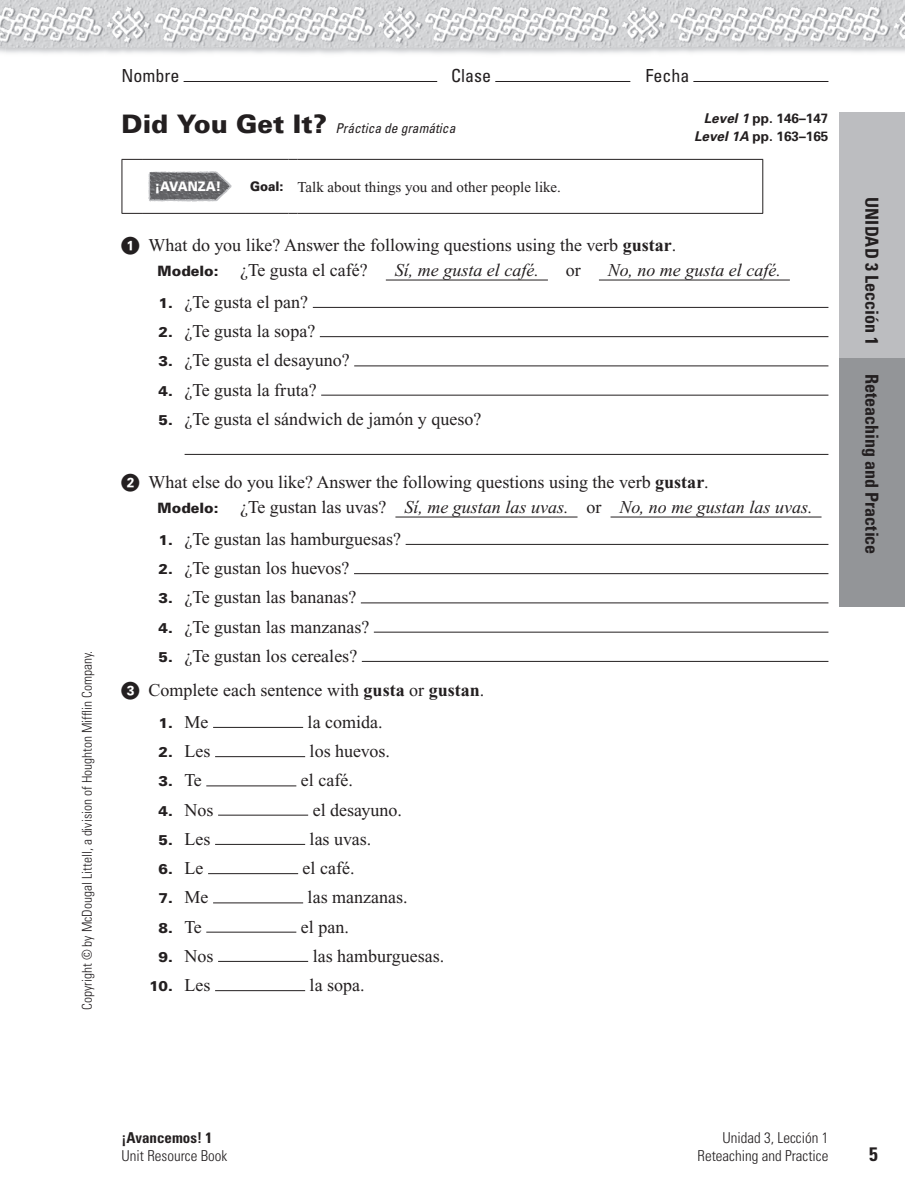
<style>
.page{position:relative;width:905px;height:1188px;background:#fff}
.page>*{position:absolute;margin:0;border:0;box-sizing:border-box;transform-origin:0 0}
.t1{font:700 condensed 19.5px "Univers";color:#231f20}
.t2{font:18px/24.8px "Times";color:#231f20}
.t3{font:italic 18px "Times";color:#231f20}
.t4{font:700 condensed 18px "Univers";color:#231f20}
.t5{font:condensed 18px "Univers";color:#231f20}
.t6{font:300 condensed 15px/18px "Univers";color:#231f20;text-align:right}
.t7{font:15px "Times";color:#231f20}
.t8{font:700 condensed 15px "Univers";color:#231f20}
.t9{font:900 14.25px "Univers";color:#231f20}
.t10{font:300 condensed 13.5px "Univers";color:#231f20}
.t11{font:700 13.5px/18px "Univers";color:#231f20;text-align:right}
.t12{font:italic condensed 13.5px "Univers";color:#231f20}
.t13{font:900 13.2px "Univers";color:#fff;scale:.91 1}
.s1{font-weight:900;font-style:normal;font-stretch:normal;font-size:25.5px}
.s2{font-family:"Univers";font-weight:900;font-size:13.2px}
.s3{font-style:italic}
.s4{font-family:"Pcnumber";font-size:22.5px}
.s5{font-weight:700}
.s6{font-family:"Univers";font-weight:900;font-size:14.25px}
.s7{font-family:"Times";font-weight:400;font-size:18px}
</style>
<div class="page">
<img style="left:0;top:49px;width:6px;height:6px">
<img style="left:0;top:0;width:904px;height:49px">
<hr style="left:183px;top:81px;width:254px;height:1px;background:#231f20">
<hr style="left:495px;top:81px;width:135px;height:1px;background:#231f20">
<hr style="left:693px;top:81px;width:135px;height:1px;background:#231f20">
<hr style="left:386px;top:280px;width:162px;height:1px;background:#231f20">
<hr style="left:599px;top:280px;width:190px;height:1px;background:#231f20">
<hr style="left:184px;top:454px;width:644px;height:1px;background:#231f20">
<hr style="left:395px;top:517px;width:182px;height:1px;background:#231f20">
<hr style="left:610px;top:517px;width:211px;height:1px;background:#231f20">
<hr style="left:313px;top:307px;width:515px;height:1px;background:#231f20">
<hr style="left:320px;top:336px;width:508px;height:1px;background:#231f20">
<hr style="left:354px;top:366px;width:474px;height:1px;background:#231f20">
<hr style="left:321px;top:395px;width:507px;height:1px;background:#231f20">
<hr style="left:405px;top:544px;width:423px;height:1px;background:#231f20">
<hr style="left:354px;top:573px;width:474px;height:1px;background:#231f20">
<hr style="left:361px;top:603px;width:467px;height:1px;background:#231f20">
<hr style="left:374px;top:632px;width:454px;height:1px;background:#231f20">
<hr style="left:362px;top:661px;width:466px;height:1px;background:#231f20">
<hr style="left:213px;top:727px;width:90px;height:1px;background:#231f20">
<hr style="left:215px;top:756px;width:90px;height:1px;background:#231f20">
<hr style="left:206px;top:786px;width:90px;height:1px;background:#231f20">
<hr style="left:218px;top:815px;width:90px;height:1px;background:#231f20">
<hr style="left:215px;top:844px;width:90px;height:1px;background:#231f20">
<hr style="left:208px;top:873px;width:90px;height:1px;background:#231f20">
<hr style="left:213px;top:903px;width:90px;height:1px;background:#231f20">
<hr style="left:206px;top:932px;width:90px;height:1px;background:#231f20">
<hr style="left:218px;top:961px;width:90px;height:1px;background:#231f20">
<hr style="left:215px;top:990px;width:90px;height:1px;background:#231f20">
<svg style="left:122px;top:159px;width:21px;height:1px"></svg>
<hr style="left:122px;top:160px;width:1px;height:53px;background:#231f20">
<hr style="left:143px;top:159px;width:93px;height:1px;background:#231f20">
<hr style="left:245px;top:159px;width:43px;height:1px;background:#231f20">
<hr style="left:297px;top:159px;width:466px;height:1px;background:#231f20">
<hr style="left:762px;top:160px;width:1px;height:53px;background:#231f20">
<svg style="left:122px;top:213px;width:21px;height:1px"></svg>
<hr style="left:143px;top:213px;width:93px;height:1px;background:#231f20">
<hr style="left:245px;top:213px;width:43px;height:1px;background:#231f20">
<hr style="left:297px;top:213px;width:466px;height:1px;background:#231f20">
<svg style="left:148px;top:171px;width:83px;height:31px;background:#848587"></svg>
<div style="left:838px;top:112px;width:66px;height:248px;background:#bcbdc0"></div>
<div style="left:838px;top:358px;width:66px;height:250px;background:#939598"></div>
<p class="t10" style="left:79px;top:1010px;width:361px;rotate:-90deg">Copyright © by McDougal Littell, a division of Houghton Mifflin Company.</p>
<p class="t5" style="left:122px;top:64px;width:59px">Nombre</p>
<p class="t5" style="left:451px;top:64px;width:41px">Clase</p>
<p class="t5" style="left:645px;top:64px;width:45px">Fecha</p>
<p class="t12" style="left:122px;top:119px;width:335px"><span class="s1">Did You Get It?</span> Práctica de gramática</p>
<p class="t13" style="left:155px;top:178px;width:74px">¡AVANZA!</p>
<p class="t7" style="left:250px;top:179px;width:312px"><span class="s2">Goal:</span> Talk about things you and other people like.</p>
<p class="t11" style="left:694px;top:109px;width:136px"><span class="s3">Level 1</span> pp. 146–147<br><span class="s3">Level 1A</span> pp. 163–165</p>
<p class="t2" style="left:158px;top:232px;width:520px;text-indent:-36px"><span class="s4">1</span> What do you like? Answer the following questions using the verb <span class="s5">gustar</span>.<br><span class="s6">Modelo:</span> ¿Te gusta el café?</p>
<p class="t3" style="left:395px;top:260px;width:145px">Sí, me gusta el café.</p>
<p class="t2" style="left:566px;top:257px;width:16px">or</p>
<p class="t3" style="left:608px;top:260px;width:174px">No, no me gusta el café.</p>
<p class="t2" style="left:158px;top:289px;width:151px"><span class="s6">1.</span> ¿Te gusta el pan?</p>
<p class="t2" style="left:158px;top:319px;width:158px"><span class="s6">2.</span> ¿Te gusta la sopa?</p>
<p class="t2" style="left:158px;top:348px;width:193px"><span class="s6">3.</span> ¿Te gusta el desayuno?</p>
<p class="t2" style="left:158px;top:377px;width:160px"><span class="s6">4.</span> ¿Te gusta la fruta?</p>
<p class="t2" style="left:158px;top:406px;width:324px"><span class="s6">5.</span> ¿Te gusta el sándwich de jamón y queso?</p>
<p class="t2" style="left:158px;top:469px;width:656px;text-indent:-36px"><span class="s4">2</span> What else do you like? Answer the following questions using the verb <span class="s5">gustar</span>.<br><span class="s6">Modelo:</span> ¿Te gustan las uvas? <span class="s3">Sí, me gustan las uvas.</span> or <span class="s3">No, no me gustan las uvas.</span></p>
<p class="t2" style="left:158px;top:526px;width:244px"><span class="s6">1.</span> ¿Te gustan las hamburguesas?</p>
<p class="t2" style="left:158px;top:556px;width:192px"><span class="s6">2.</span> ¿Te gustan los huevos?</p>
<p class="t2" style="left:158px;top:585px;width:199px"><span class="s6">3.</span> ¿Te gustan las bananas?</p>
<p class="t2" style="left:158px;top:614px;width:212px"><span class="s6">4.</span> ¿Te gustan las manzanas?</p>
<p class="t2" style="left:122px;top:639px;width:364px;line-height:33.8px;text-indent:37px"><span class="s6">5.</span> ¿Te gustan los cereales?<br><span class="s4">3</span> Complete each sentence with <span class="s5">gusta</span> or <span class="s5">gustan</span>.</p>
<p class="t9" style="left:158px;top:714px;width:52px">1. <span class="s7">Me</span></p>
<p class="t2" style="left:307px;top:709px;width:76px">la comida.</p>
<p class="t2" style="left:158px;top:739px;width:53px"><span class="s6">2.</span> Les</p>
<p class="t2" style="left:309px;top:739px;width:82px">los huevos.</p>
<p class="t9" style="left:158px;top:772px;width:45px">3. <span class="s7">Te</span></p>
<p class="t2" style="left:301px;top:768px;width:53px">el café.</p>
<p class="t2" style="left:158px;top:797px;width:57px"><span class="s6">4.</span> Nos</p>
<p class="t2" style="left:312px;top:797px;width:91px">el desayuno.</p>
<p class="t2" style="left:158px;top:826px;width:53px"><span class="s6">5.</span> Les</p>
<p class="t2" style="left:309px;top:826px;width:63px">las uvas.</p>
<p class="t9" style="left:158px;top:860px;width:46px">6. <span class="s7">Le</span></p>
<p class="t2" style="left:302px;top:856px;width:53px">el café.</p>
<p class="t9" style="left:158px;top:889px;width:52px">7. <span class="s7">Me</span></p>
<p class="t2" style="left:307px;top:885px;width:101px">las manzanas.</p>
<p class="t9" style="left:158px;top:919px;width:45px">8. <span class="s7">Te</span></p>
<p class="t2" style="left:301px;top:914px;width:49px">el pan.</p>
<p class="t2" style="left:158px;top:943px;width:57px"><span class="s6">9.</span> Nos</p>
<p class="t2" style="left:312px;top:943px;width:133px">las hamburguesas.</p>
<p class="t9" style="left:149px;top:977px;width:63px">10. <span class="s7">Les</span></p>
<p class="t2" style="left:309px;top:973px;width:56px">la sopa.</p>
<p class="t4" style="left:883px;top:197px;width:149px;rotate:90deg">UNIDAD 3 Lección 1</p>
<p class="t4" style="left:883px;top:374px;width:182px;rotate:90deg">Reteaching and Practice</p>
<p class="t8" style="left:122px;top:1128px;width:92px">¡Avancemos! 1</p>
<p class="t6" style="left:122px;top:1147px;width:107px">Unit Resource Book</p>
<p class="t6" style="left:697px;top:1129px;width:132px">Unidad 3, Lección 1<br>Reteaching and Practice</p>
<p class="t1" style="left:869px;top:1142px;width:10px">5</p>
</div>
